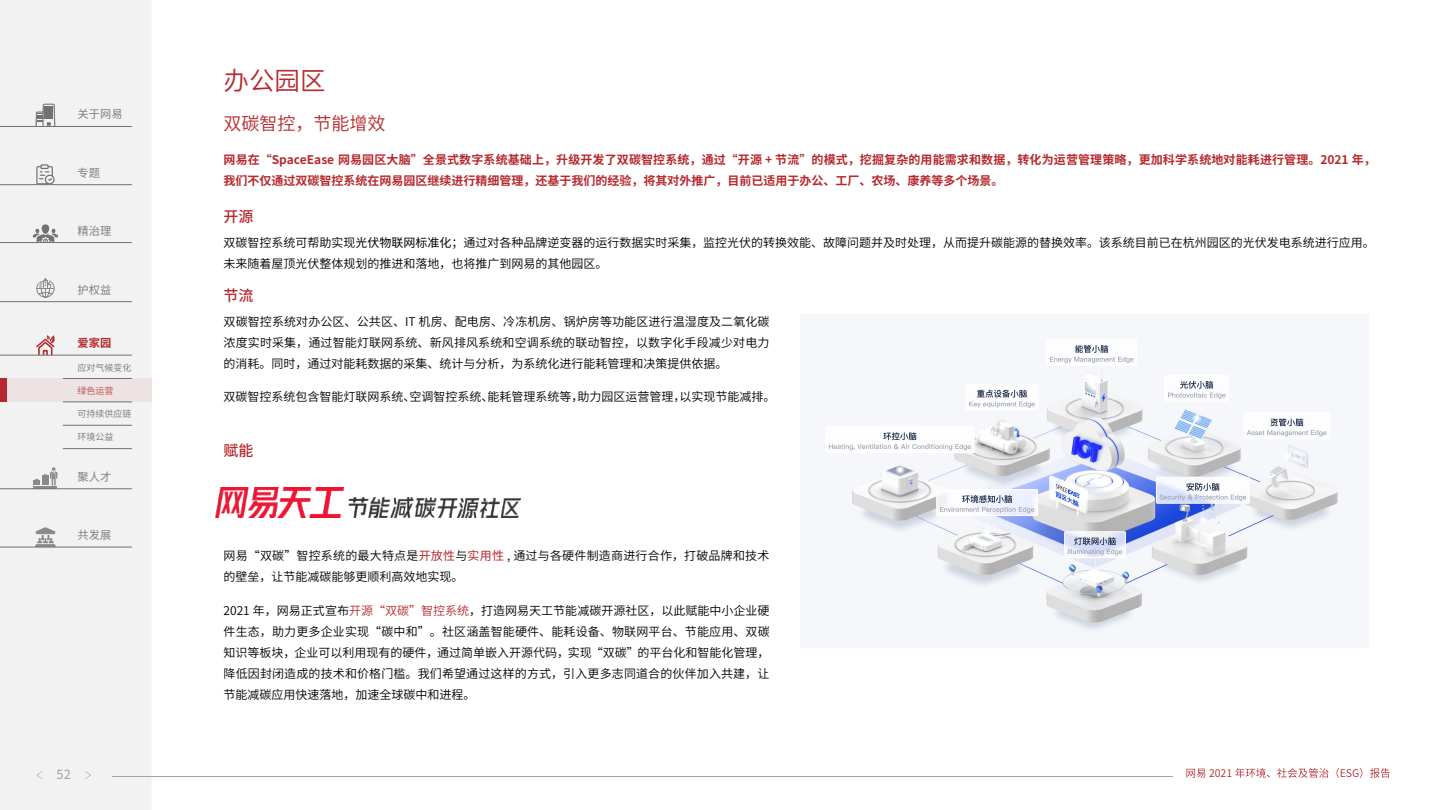
<style>
.page{position:relative;width:1440px;height:810px;background:#fff}
.page>*{position:absolute;margin:0;border:0;box-sizing:border-box;transform-origin:0 0}
.t1{font:25.5px "Source Han Sans SC";color:#b6292e}
.t2{font:18px "Source Han Sans SC";color:#b6292e}
.t3{font:500 15px "Source Han Sans SC";color:#b6292e}
.t4{font:12.75px "Source Han Sans SC";color:#9fa0a0}
.t5{font:12px/21px "Source Han Sans SC";color:#000;text-align:justify}
.t6{font:700 12px/21px "Source Han Sans SC";letter-spacing:.01em;color:#b6292e}
.t7{font:12px/21px "Source Han Sans SC";letter-spacing:.02em;color:#000}
.t8{font:11.25px "Source Han Sans SC";color:#807f80}
.t9{font:700 11.25px "Source Han Sans SC";color:#b6292e}
.t10{font:10.5px "Source Han Sans CN";color:#b5292e}
.t11{font:9px "Source Han Sans SC";color:#807f80}
.t12{font:9px "Source Han Sans SC";color:#c45458}
.s1{font-style:inherit}
.s2{color:#b6292e}
</style>
<div class="page">
<div style="left:0;top:0;width:152px;height:810px;background:#f2f2f2"></div>
<hr style="left:112px;top:776px;width:1061px;height:1px;background:#a3a3a3">
<svg style="left:1186px;top:769px;width:19px;height:9px"></svg>
<svg style="left:1235px;top:768px;width:35px;height:10px"></svg>
<svg style="left:1277px;top:768px;width:52px;height:10px"></svg>
<svg style="left:1337px;top:768px;width:25px;height:10px"></svg>
<svg style="left:1370px;top:768px;width:20px;height:10px"></svg>
<svg style="left:85px;top:771px;width:6px;height:8px"></svg>
<svg style="left:36px;top:771px;width:6px;height:8px"></svg>
<svg style="left:36px;top:277px;width:19px;height:21px"></svg>
<hr style="left:34px;top:487px;width:23px;height:2px;background:#727171">
<svg style="left:34px;top:467px;width:23px;height:19px"></svg>
<svg style="left:35px;top:527px;width:21px;height:20px"></svg>
<hr style="left:0;top:547px;width:132px;height:1px;background:#727171">
<hr style="left:0;top:489px;width:132px;height:1px;background:#727171">
<svg style="left:36px;top:335px;width:19px;height:20px"></svg>
<hr style="left:0;top:355px;width:132px;height:1px;background:#727171">
<hr style="left:0;top:301px;width:132px;height:1px;background:#727171">
<svg style="left:33px;top:223px;width:25px;height:19px"></svg>
<hr style="left:0;top:242px;width:132px;height:1px;background:#727171">
<svg style="left:36px;top:104px;width:19px;height:22px"></svg>
<svg style="left:36px;top:164px;width:19px;height:20px"></svg>
<hr style="left:0;top:184px;width:132px;height:1px;background:#727171">
<hr style="left:0;top:126px;width:132px;height:1px;background:#727171">
<div style="left:0;top:379px;width:152px;height:23px;background:#ede3e3"></div>
<hr style="left:63px;top:378px;width:69px;height:1px;background:#727171">
<hr style="left:63px;top:402px;width:69px;height:1px;background:#727171">
<hr style="left:63px;top:425px;width:69px;height:1px;background:#727171">
<hr style="left:63px;top:449px;width:69px;height:1px;background:#727171">
<img style="left:823px;top:338px;width:515px;height:295px">
<img style="left:215px;top:487px;width:307px;height:30px">
<div style="left:0;top:379px;width:7px;height:23px;background:#b5292e"></div>
<p class="t8" style="left:78px;top:108px;width:46px">关于网易</p>
<p class="t8" style="left:78px;top:166px;width:24px">专题</p>
<p class="t8" style="left:78px;top:224px;width:35px">精治理</p>
<p class="t8" style="left:78px;top:283px;width:35px">护权益</p>
<p class="t9" style="left:78px;top:337px;width:35px">爱家园</p>
<p class="t11" style="left:78px;top:362px;width:55px">应对气候变化</p>
<p class="t12" style="left:78px;top:386px;width:37px">绿色运营</p>
<p class="t11" style="left:78px;top:409px;width:55px">可持续供应链</p>
<p class="t11" style="left:78px;top:432px;width:37px">环境公益</p>
<p class="t8" style="left:78px;top:470px;width:35px">聚人才</p>
<p class="t8" style="left:78px;top:529px;width:35px">共发展</p>
<h1 class="t1" style="left:224px;top:66px;width:103px">办公园区</h1>
<h2 class="t2" style="left:224px;top:113px;width:163px">双碳智控，节能增效</h2>
<p class="t6" style="left:224px;top:149px;width:1154px">网易在“SpaceEase 网易园区大脑”全景式数字系统基础上，升级开发了双碳智控系统，通过“开源 + 节流”的模式，挖掘复杂的用能需求和数据，转化为运营管理策略，更加科学系统地对能耗进行管理。2021 年，我们不仅通过双碳智控系统在网易园区继续进行精细管理，还基于我们的经验，将其对外推广，目前已适用于办公、工厂、农场、康养等多个场景。</p>
<p class="t3" style="left:224px;top:208px;width:31px">开源</p>
<p class="t5" style="left:224px;top:232px;width:1153px">双碳智控系统可帮助实现<span class="s1">光伏物联网标准化</span>；通过对各种品牌逆变器的运行数据实时采集，监控光伏的转换效能、故障问题并及时处理，从而提升碳能源的替换效率。该系统目前已在杭州园区的光伏发电系统进行应用。未来随着屋顶光伏整体规划的推进和落地，也将推广到网易的其他园区。</p>
<p class="t3" style="left:224px;top:287px;width:31px">节流</p>
<p class="t5" style="left:224px;top:311px;width:548px">双碳智控系统对办公区、公共区、IT 机房、配电房、冷冻机房、锅炉房等功能区进行温湿度及二氧化碳浓度实时采集，通过智能灯联网系统、新风排风系统和空调系统的联动智控，以数字化手段减少对电力的消耗。同时，通过对能耗数据的采集、统计与分析，为系统化进行能耗管理和决策提供依据。</p>
<p class="t5" style="left:224px;top:387px;width:554px">双碳智控系统包含智能灯联网系统、空调智控系统、能耗管理系统等，助力园区运营管理，以实现节能减排。</p>
<p class="t3" style="left:224px;top:442px;width:31px">赋能</p>
<p class="t7" style="left:224px;top:546px;width:547px">网易“双碳”智控系统的最大特点是<span class="s2">开放性</span>与<span class="s2">实用性</span> , 通过与各硬件制造商进行合作，打破品牌和技术的壁垒，让节能减碳能够更顺利高效地实现。</p>
<p class="t5" style="left:224px;top:600px;width:548px">2021 年，网易正式宣布<span class="s2">开源“双碳”智控系统</span>，打造网易天工节能减碳开源社区，以此赋能中小企业硬件生态，助力更多企业实现“碳中和”。社区涵盖智能硬件、能耗设备、物联网平台、节能应用、双碳知识等板块，企业可以利用现有的硬件，通过简单嵌入开源代码，实现“双碳”的平台化和智能化管理，降低因封闭造成的技术和价格门槛。我们希望通过这样的方式，引入更多志同道合的伙伴加入共建，让节能减碳应用快速落地，加速全球碳中和进程。</p>
<p class="t4" style="left:57px;top:767px;width:16px">52</p>
<p class="t10" style="left:1209px;top:767px;width:25px">2021</p>
</div>
